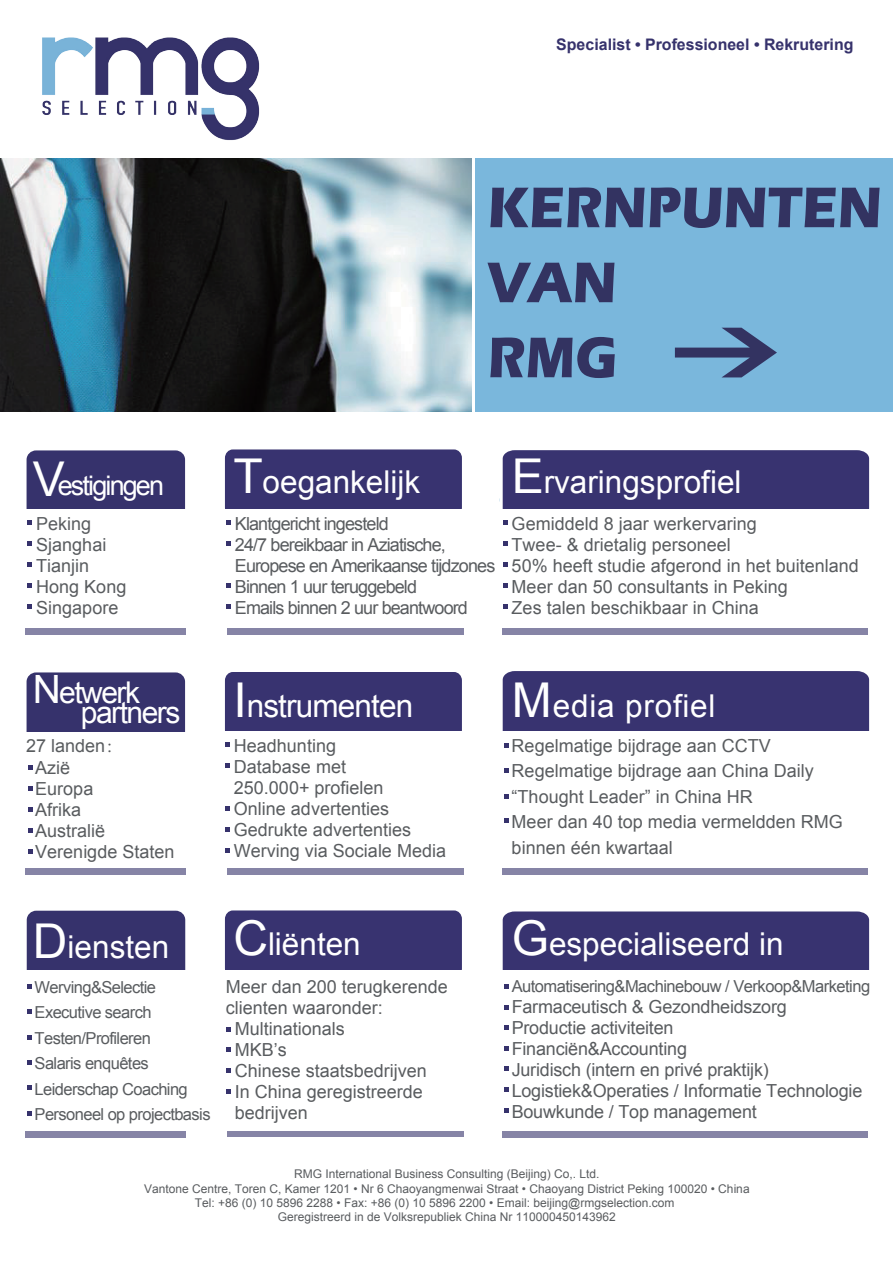
<style>
.page{position:relative;width:893px;height:1263px;background:#fff}
.page>*{position:absolute;margin:0;border:0;box-sizing:border-box;transform-origin:0 0}
.t1{font:700 59.4px/75px "Eras ITC";color:#333361;scale:.91 1}
.t2{font:31.5px "Arial";color:#fff}
.t3{font:31.5px "Arial";letter-spacing:-.025em;color:#fff}
.t4{font:31.5px "Arial";letter-spacing:.025em;color:#fff}
.t5{font:30px "Arial";letter-spacing:-.05em;color:#fff}
.t6{font:27px "Arial";letter-spacing:-.07em;color:#fff}
.t7{font:18px/21px "Arial";color:#595c5f}
.t8{font:18px/21px "Arial";letter-spacing:-.05em;color:#595c5f}
.t9{font:16.5px/25.5px "Arial";letter-spacing:-.035em;color:#595c5f}
.t10{font:700 15.9px "Arial";color:#36326c}
.t11{font:12px "Arial";color:#595c5f}
.s1{font-size:48px}
.s2{font-size:39px}
.s3{font-family:"Adobe Song Std";font-weight:300}
</style>
<div class="page">
<img style="left:42px;top:37px;width:218px;height:103px">
<div style="left:503px;top:671px;width:366px;height:60px;background:#383370"></div>
<div style="left:225px;top:672px;width:237px;height:59px;background:#383370"></div>
<div style="left:225px;top:910px;width:237px;height:59px;background:#383370"></div>
<img style="left:0;top:158px;width:472px;height:254px">
<div style="left:474px;top:158px;width:419px;height:254px;background:#7ab7dc"></div>
<div style="left:27px;top:450px;width:158px;height:59px;background:#36326c"></div>
<div style="left:27px;top:672px;width:158px;height:59px;background:#36326c"></div>
<div style="left:27px;top:911px;width:158px;height:58px;background:#36326c"></div>
<div style="left:503px;top:450px;width:366px;height:58px;background:#383370"></div>
<div style="left:225px;top:449px;width:237px;height:59px;background:#383370"></div>
<div style="left:26px;top:868px;width:160px;height:6px;background:#8684a6"></div>
<div style="left:227px;top:868px;width:236px;height:6px;background:#8684a6"></div>
<div style="left:503px;top:868px;width:365px;height:6px;background:#8684a6"></div>
<div style="left:26px;top:1131px;width:160px;height:6px;background:#8684a6"></div>
<div style="left:227px;top:1132px;width:236px;height:5px;background:#8684a6"></div>
<div style="left:503px;top:1131px;width:365px;height:6px;background:#8684a6"></div>
<div style="left:26px;top:628px;width:160px;height:6px;background:#8684a6"></div>
<div style="left:227px;top:628px;width:236px;height:6px;background:#8684a6"></div>
<div style="left:503px;top:628px;width:365px;height:6px;background:#8684a6"></div>
<svg style="left:675px;top:328px;width:102px;height:49px"></svg>
<div style="left:503px;top:911px;width:366px;height:58px;background:#383370"></div>
<svg style="left:27px;top:521px;width:5px;height:4px"></svg>
<svg style="left:27px;top:541px;width:5px;height:5px"></svg>
<svg style="left:27px;top:562px;width:5px;height:5px"></svg>
<svg style="left:27px;top:583px;width:5px;height:5px"></svg>
<svg style="left:27px;top:604px;width:5px;height:5px"></svg>
<svg style="left:225px;top:742px;width:5px;height:5px"></svg>
<svg style="left:225px;top:763px;width:5px;height:5px"></svg>
<svg style="left:225px;top:806px;width:5px;height:5px"></svg>
<svg style="left:225px;top:827px;width:5px;height:5px"></svg>
<svg style="left:225px;top:848px;width:5px;height:5px"></svg>
<svg style="left:226px;top:1027px;width:5px;height:5px"></svg>
<svg style="left:226px;top:1047px;width:5px;height:5px"></svg>
<svg style="left:226px;top:1068px;width:5px;height:5px"></svg>
<svg style="left:226px;top:1089px;width:5px;height:5px"></svg>
<svg style="left:27px;top:1035px;width:4px;height:4px"></svg>
<svg style="left:27px;top:1060px;width:4px;height:5px"></svg>
<svg style="left:27px;top:984px;width:4px;height:5px"></svg>
<svg style="left:27px;top:1009px;width:4px;height:5px"></svg>
<svg style="left:27px;top:1085px;width:4px;height:5px"></svg>
<svg style="left:27px;top:1111px;width:4px;height:4px"></svg>
<svg style="left:504px;top:1025px;width:5px;height:5px"></svg>
<svg style="left:504px;top:1046px;width:5px;height:5px"></svg>
<svg style="left:504px;top:984px;width:5px;height:5px"></svg>
<svg style="left:504px;top:1005px;width:5px;height:4px"></svg>
<svg style="left:504px;top:1066px;width:5px;height:5px"></svg>
<svg style="left:504px;top:1087px;width:5px;height:5px"></svg>
<svg style="left:504px;top:1108px;width:5px;height:4px"></svg>
<svg style="left:28px;top:765px;width:4px;height:5px"></svg>
<svg style="left:28px;top:786px;width:4px;height:5px"></svg>
<svg style="left:28px;top:807px;width:4px;height:5px"></svg>
<svg style="left:28px;top:828px;width:4px;height:5px"></svg>
<svg style="left:28px;top:849px;width:4px;height:5px"></svg>
<svg style="left:504px;top:743px;width:4px;height:5px"></svg>
<svg style="left:504px;top:768px;width:4px;height:5px"></svg>
<svg style="left:504px;top:794px;width:4px;height:4px"></svg>
<svg style="left:504px;top:818px;width:4px;height:5px"></svg>
<svg style="left:226px;top:521px;width:5px;height:4px"></svg>
<svg style="left:226px;top:541px;width:5px;height:5px"></svg>
<svg style="left:226px;top:583px;width:5px;height:5px"></svg>
<svg style="left:226px;top:604px;width:5px;height:5px"></svg>
<svg style="left:503px;top:521px;width:5px;height:4px"></svg>
<svg style="left:503px;top:541px;width:5px;height:5px"></svg>
<svg style="left:503px;top:562px;width:5px;height:5px"></svg>
<svg style="left:503px;top:583px;width:5px;height:5px"></svg>
<svg style="left:503px;top:604px;width:5px;height:5px"></svg>
<p class="t10" style="left:556px;top:34px;width:299px">Specialist • Professioneel • Rekrutering</p>
<h3 class="t6" style="left:33px;top:467px;width:133px"><span class="s1">V</span>estigingen</h3>
<p class="t7" style="left:36px;top:513px;width:92px">Peking<br>Sjanghai<br>Tianjin<br>Hong Kong<br>Singapore</p>
<h1 class="t1" style="left:488px;top:170px;width:435px">KERNPUNTEN<br>VAN<br>RMG</h1>
<h2 class="t2" style="left:233px;top:461px;width:188px"><span class="s1">T</span>oegankelijk</h2>
<p class="t8" style="left:235px;top:513px;width:262px">Klantgericht ingesteld<br>24/7 bereikbaar in Aziatische,<br>Europese en Amerikaanse tijdzones<br>Binnen 1 uur teruggebeld<br>Emails binnen 2 uur beantwoord</p>
<h2 class="t2" style="left:512px;top:462px;width:231px"><span class="s1">E</span>rvaringsprofiel</h2>
<p class="t7" style="left:512px;top:513px;width:349px">Gemiddeld 8 jaar werkervaring<br>Twee- &amp; drietalig personeel<br>50% heeft studie afgerond in het buitenland Meer dan 50 consultants in Peking<br>Zes talen beschikbaar in China</p>
<h3 class="t5" style="left:33px;top:673px;width:109px"><span class="s2">N</span>etwerk</h3>
<h2 class="t3" style="left:81px;top:686px;width:334px"><sub>partners</sub> <span class="s1">I</span>nstrumenten</h2>
<h2 class="t4" style="left:512px;top:685px;width:205px"><span class="s1">M</span>edia profiel</h2>
<p class="t7" style="left:26px;top:735px;width:99px">27 landen<span class="s3">：</span></p>
<p class="t7" style="left:35px;top:757px;width:141px">Azië<br>Europa<br>Afrika<br>Australië<br>Verenigde Staten</p>
<p class="t7" style="left:234px;top:735px;width:214px">Headhunting<br>Database met<br>250.000+ profielen<br>Online advertenties<br>Gedrukte advertenties<br>Werving via Sociale Media</p>
<h2 class="t2" style="left:33px;top:927px;width:138px"><span class="s1">D</span>iensten</h2>
<p class="t9" style="left:35px;top:974px;width:177px">Werving&amp;Selectie<br>Executive search<br>Testen/Profileren<br>Salaris enquêtes<br>Leiderschap Coaching<br>Personeel op projectbasis</p>
<h2 class="t2" style="left:233px;top:923px;width:129px"><span class="s1">C</span>liënten</h2>
<p class="t7" style="left:226px;top:976px;width:224px">Meer dan 200 terugkerende</p>
<p class="t7" style="left:226px;top:997px;width:159px">clienten waaronder:</p>
<p class="t7" style="left:235px;top:1018px;width:112px">Multinationals</p>
<p class="t7" style="left:235px;top:1039px;width:54px">MKB’s</p>
<p class="t7" style="left:235px;top:1060px;width:194px">Chinese staatsbedrijven</p>
<p class="t7" style="left:235px;top:1081px;width:190px">In China geregistreerde</p>
<p class="t7" style="left:235px;top:1102px;width:75px">bedrijven</p>
<p class="t7" style="left:512px;top:733px;width:333px;line-height:25.5px">Regelmatige bijdrage aan CCTV<br>Regelmatige bijdrage aan China Daily “Thought Leader” in China HR<br>Meer dan 40 top media vermeldden RMG binnen één kwartaal</p>
<h2 class="t2" style="left:512px;top:923px;width:273px"><span class="s1">G</span>especialiseerd in</h2>
<p class="t9" style="left:512px;top:973px;width:360px">Automatisering&amp;Machinebouw / Verkoop&amp;Marketing</p>
<p class="t7" style="left:512px;top:996px;width:352px">Farmaceutisch &amp; Gezondheidszorg<br>Productie activiteiten<br>Financiën&amp;Accounting<br>Juridisch (intern en privé praktijk)<br>Logistiek&amp;Operaties / Informatie Technologie<br>Bouwkunde / Top management</p>
<p class="t11" style="left:294px;top:1166px;width:307px">RMG International Business Consulting (Beijing) Co,. Ltd.</p>
<p class="t11" style="left:144px;top:1180px;width:607px">Vantone Centre, Toren C, Kamer 1201 • Nr 6 Chaoyangmenwai Straat • Chaoyang District Peking 100020 • China</p>
<p class="t11" style="left:195px;top:1195px;width:481px">Tel: +86 (0) 10 5896 2288 • Fax: +86 (0) 10 5896 2200 • Email: beijing@rmgselection.com</p>
<p class="t11" style="left:278px;top:1209px;width:340px">Geregistreerd in de Volksrepubliek China Nr 110000450143962</p>
</div>
